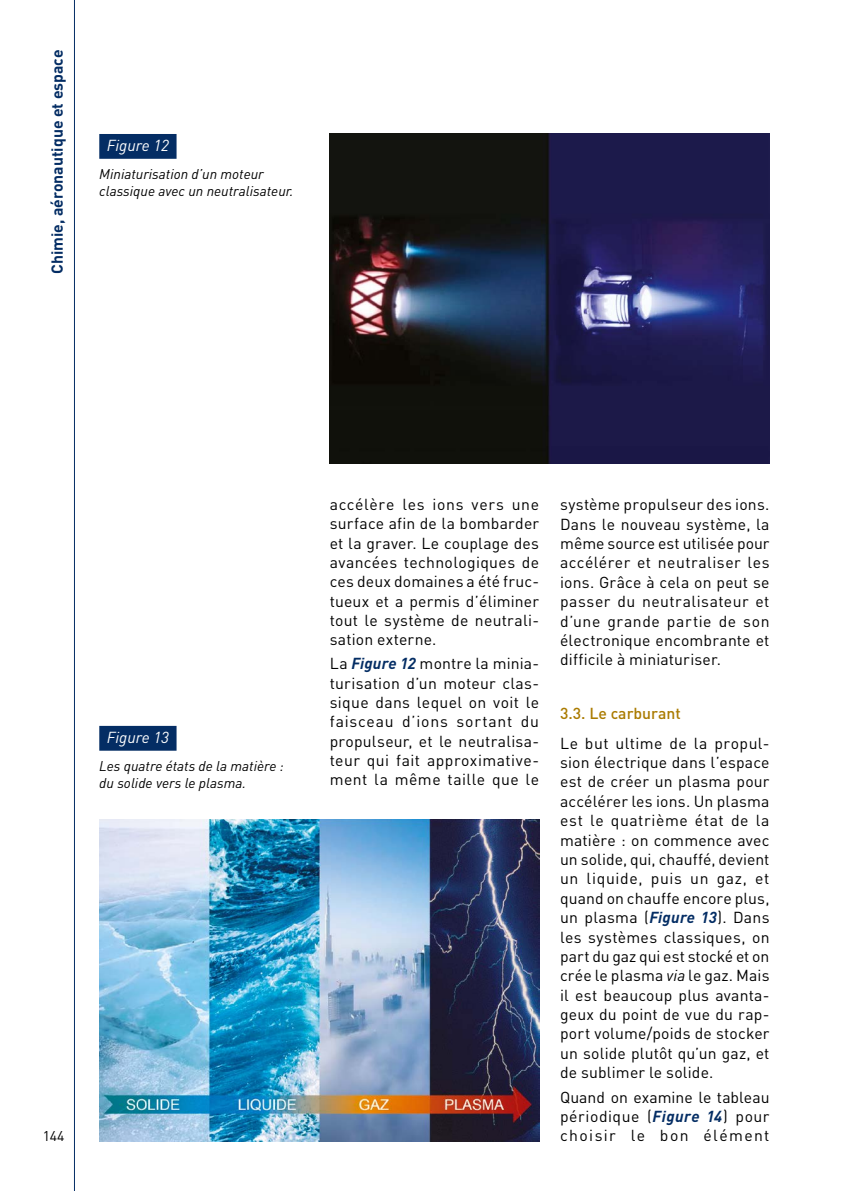
<style>
.page{position:relative;width:844px;height:1191px;background:#fff}
.page>*{position:absolute;margin:0;border:0;box-sizing:border-box;transform-origin:0 0}
.t1{font:15.75px/19.4px "DIN";letter-spacing:.015em;color:#000;text-align:justify}
.t2{font:700 15.75px "DIN";color:#042d64}
.t3{font:italic 15.75px "DIN";color:#fff}
.t4{font:500 15.75px "DIN";color:#aa7b00}
.t5{font:italic 14px/16.8px "DIN";color:#000}
.t6{font:14px "DIN";color:#000}
.s1{font-weight:700;font-style:italic;color:#042d64}
.s2{font-style:italic}
</style>
<div class="page">
<svg style="left:74px;top:0;width:1px;height:1191px"></svg>
<div style="left:99px;top:134px;width:77px;height:25px;background:#042d64"></div>
<div style="left:99px;top:726px;width:77px;height:24px;background:#042d64"></div>
<img style="left:329px;top:134px;width:440px;height:330px">
<img style="left:99px;top:819px;width:440px;height:322px">
<p class="t2" style="left:47px;top:274px;width:226px;rotate:-90deg">Chimie, aéronautique et espace</p>
<p class="t3" style="left:107px;top:136px;width:64px">Figure 12</p>
<p class="t5" style="left:99px;top:166px;width:195px">Miniaturisation d’un moteur classique avec un neutralisateur.</p>
<p class="t3" style="left:107px;top:727px;width:64px">Figure 13</p>
<p class="t5" style="left:99px;top:757px;width:186px">Les quatre états de la matière : du solide vers le plasma.</p>
<p class="t6" style="left:43px;top:1127px;width:23px">144</p>
<p class="t1" style="left:329px;top:494px;width:211px">accélère les ions vers une surface afin de la bombarder et la graver. Le couplage des avancées technologiques de ces deux domaines a été fruc&shy;tueux et a permis d’éliminer tout le système de neutrali&shy;sation externe.</p>
<p class="t1" style="left:329px;top:654px;width:211px">La <span class="s1">Figure 12</span> montre la minia&shy;turisation d’un moteur clas&shy;sique dans lequel on voit le faisceau d’ions sortant du propulseur, et le neutralisa&shy;teur qui fait approximative&shy;ment la même taille que le</p>
<p class="t1" style="left:560px;top:494px;width:211px">système propulseur des ions.<br>Dans le nouveau système, la même source est utilisée pour accélérer et neutraliser les ions. Grâce à cela on peut se passer du neutralisateur et d’une grande partie de son électronique encombrante et difficile à miniaturiser.</p>
<p class="t4" style="left:560px;top:703px;width:122px">3.3. Le carburant</p>
<p class="t1" style="left:560px;top:733px;width:211px">Le but ultime de la propul&shy;sion électrique dans l’espace est de créer un plasma pour accélérer les ions. Un plasma est le quatrième état de la matière : on commence avec un solide, qui, chauffé, devient un liquide, puis un gaz, et quand on chauffe encore plus, un plasma (<span class="s1">Figure 13</span>). Dans les systèmes classiques, on part du gaz qui est stocké et on crée le plasma <span class="s2">via</span> le gaz. Mais il est beaucoup plus avanta&shy;geux du point de vue du rap&shy;port volume/poids de stocker un solide plutôt qu’un gaz, et de sublimer le solide.</p>
<p class="t1" style="left:560px;top:1086px;width:211px">Quand on examine le tableau périodique (<span class="s1">Figure 14</span>) pour choisir le bon élément</p>
</div>
